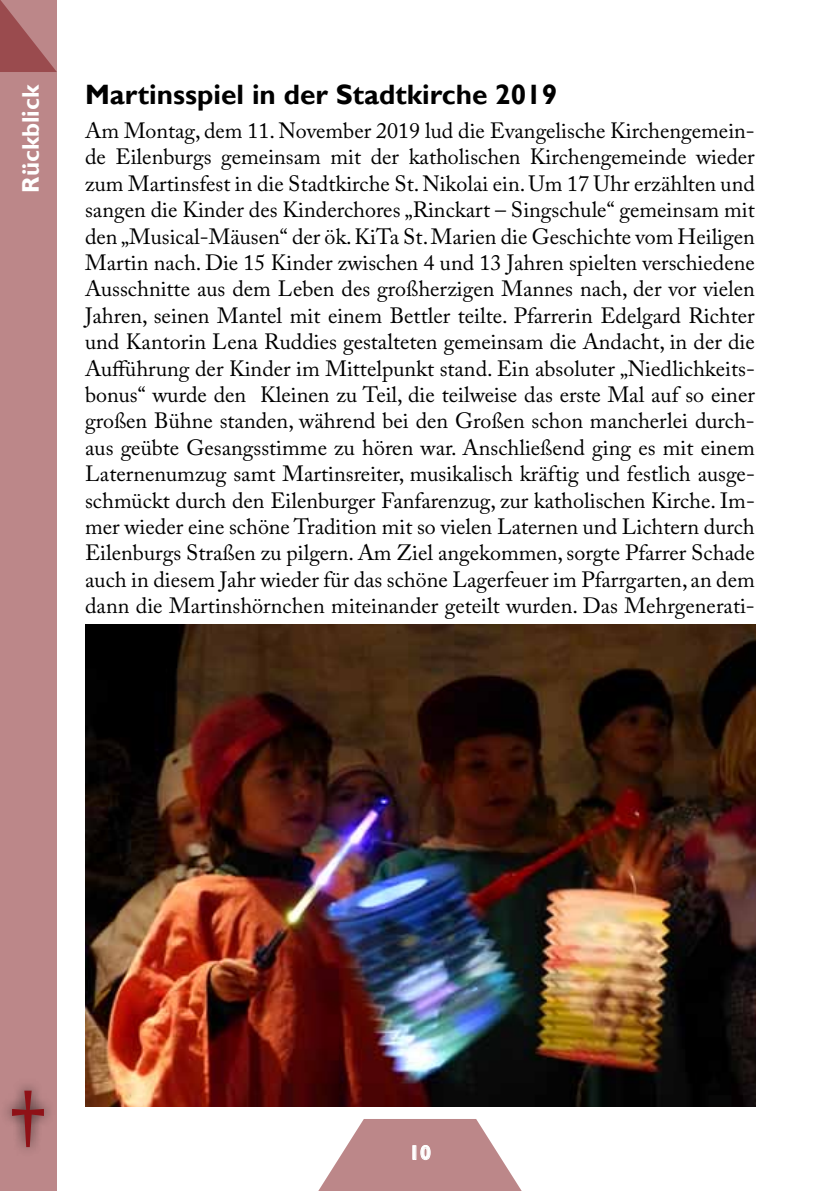
<style>
.page{position:relative;width:840px;height:1191px;background:#fff}
.page>*{position:absolute;margin:0;border:0;box-sizing:border-box;transform-origin:0 0}
.t1{font:96px "Nirmala UI";color:#8f1117}
.t2{font:700 28px "Gill Sans";color:#000}
.t3{font:700 24px "Gill Sans";color:#fff}
.t4{font:22px/26.4px "Adobe Caslon Pro";color:#000;text-align:justify}
.t5{font:700 20px "Gill Sans";color:#fff}
</style>
<div class="page">
<div style="left:0;top:0;width:57px;height:1191px;background:#bc8789"></div>
<svg style="left:318px;top:1119px;width:204px;height:72px"></svg>
<div style="left:0;top:1078px;width:56px;height:80px;background:#000;opacity:.75"></div>
<img style="left:86px;top:625px;width:669px;height:481px">
<p class="t3" style="left:16px;top:193px;width:109px;rotate:-90deg">Rückblick</p>
<p class="t2" style="left:85px;top:78px;width:473px">Martinsspiel in der Stadtkirche 2019</p>
<p class="t4" style="left:85px;top:117px;width:671px">Am Montag, dem 11. November 2019 lud die Evangelische Kirchengemein&shy;de Eilenburgs gemeinsam mit der katholischen Kirchengemeinde wieder zum Martinsfest in die Stadtkirche St. Nikolai ein. Um 17 Uhr erzählten und sangen die Kinder des Kinderchores „Rinckart – Singschule“ gemeinsam mit den „Musical-Mäusen“ der ök. KiTa St. Marien die Geschichte vom Heiligen Martin nach. Die 15 Kinder zwischen 4 und 13 Jahren spielten verschiedene Ausschnitte aus dem Leben des großherzigen Mannes nach, der vor vielen Jahren, seinen Mantel mit einem Bettler teilte. Pfarrerin Edelgard Richter und Kantorin Lena Ruddies gestalteten gemeinsam die Andacht, in der die Aufführung der Kinder im Mittelpunkt stand. Ein absoluter „Niedlichkeits&shy;bonus“ wurde den Kleinen zu Teil, die teilweise das erste Mal auf so einer großen Bühne standen, während bei den Großen schon mancherlei durch&shy;aus geübte Gesangsstimme zu hören war. Anschließend ging es mit einem Laternenumzug samt Martinsreiter, musikalisch kräftig und festlich ausge&shy;schmückt durch den Eilenburger Fanfarenzug, zur katholischen Kirche. Im&shy;mer wieder eine schöne Tradition mit so vielen Laternen und Lichtern durch Eilenburgs Straßen zu pilgern. Am Ziel angekommen, sorgte Pfarrer Schade auch in diesem Jahr wieder für das schöne Lagerfeuer im Pfarrgarten, an dem dann die Martinshörnchen miteinander geteilt wurden. Das Mehrgenerati-</p>
<h1 class="t1" style="left:10px;top:1045px;width:37px">†</h1>
<p class="t5" style="left:408px;top:1140px;width:24px">10</p>
</div>
